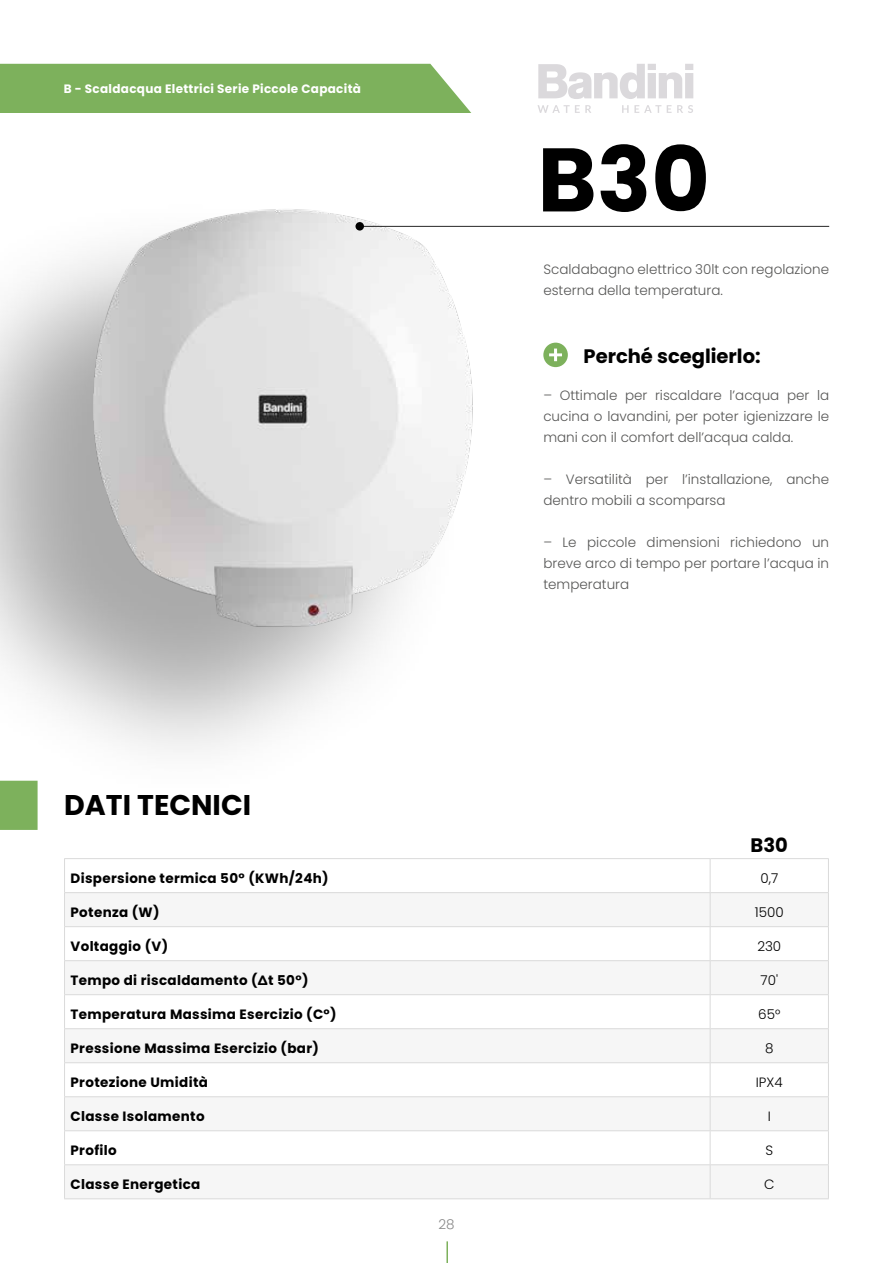
<style>
.page{position:relative;width:893px;height:1263px;background:#fff}
.page>*{position:absolute;margin:0;border:0;box-sizing:border-box;transform-origin:0 0}
.t1{font:700 90px "Poppins";color:#000}
.t2{font:700 28.5px "Poppins";color:#000}
.t3{font:700 19.5px "Poppins";color:#000}
.t4{font:300 13.5px/21px "Poppins";color:#575756}
.t5{font:700 13.5px "Poppins";letter-spacing:.025em;color:#000}
.t6{font:300 13.5px "Poppins";color:#000}
.t7{font:300 13.5px "Poppins";color:#878787}
.t8{font:700 12.15px "Poppins";letter-spacing:.025em;color:#fff}
</style>
<div class="page">
<hr style="left:446px;top:1241px;width:2px;height:22px;background:#7db15c">
<div style="left:0;top:64px;width:471px;height:49px;background:#7db15c"></div>
<hr style="left:892px;top:113px;width:1px;height:401px;background:#f6f6f6">
<svg style="left:538px;top:64px;width:155px;height:35px"></svg>
<svg style="left:537px;top:105px;width:156px;height:8px"></svg>
<img style="left:0;top:209px;width:528px;height:537px">
<div style="left:543px;top:343px;width:25px;height:24px;background:#7db15c;border-radius:50%"></div>
<svg style="left:549px;top:349px;width:13px;height:12px"></svg>
<svg style="left:65px;top:893px;width:763px;height:305px;fill:#f6f6f6"></svg>
<hr style="left:64px;top:858px;width:646px;height:1px;background:#dadada">
<hr style="left:64px;top:859px;width:1px;height:33px;background:#dadada">
<hr style="left:710px;top:858px;width:119px;height:1px;background:#dadada">
<hr style="left:64px;top:892px;width:646px;height:1px;background:#dadada">
<hr style="left:64px;top:893px;width:1px;height:33px;background:#dadada">
<hr style="left:710px;top:892px;width:119px;height:1px;background:#dadada">
<hr style="left:64px;top:926px;width:646px;height:1px;background:#dadada">
<hr style="left:64px;top:927px;width:1px;height:33px;background:#dadada">
<hr style="left:710px;top:926px;width:119px;height:1px;background:#dadada">
<hr style="left:64px;top:960px;width:646px;height:1px;background:#dadada">
<hr style="left:64px;top:961px;width:1px;height:33px;background:#dadada">
<hr style="left:710px;top:960px;width:119px;height:1px;background:#dadada">
<hr style="left:64px;top:994px;width:646px;height:1px;background:#dadada">
<hr style="left:64px;top:995px;width:1px;height:33px;background:#dadada">
<hr style="left:710px;top:994px;width:119px;height:1px;background:#dadada">
<hr style="left:64px;top:1028px;width:646px;height:1px;background:#dadada">
<hr style="left:64px;top:1029px;width:1px;height:33px;background:#dadada">
<hr style="left:710px;top:1028px;width:119px;height:1px;background:#dadada">
<hr style="left:64px;top:1062px;width:646px;height:1px;background:#dadada">
<hr style="left:64px;top:1063px;width:1px;height:33px;background:#dadada">
<hr style="left:710px;top:1062px;width:119px;height:1px;background:#dadada">
<hr style="left:64px;top:1096px;width:646px;height:1px;background:#dadada">
<hr style="left:64px;top:1097px;width:1px;height:33px;background:#dadada">
<hr style="left:710px;top:1096px;width:119px;height:1px;background:#dadada">
<hr style="left:64px;top:1130px;width:646px;height:1px;background:#dadada">
<hr style="left:64px;top:1131px;width:1px;height:33px;background:#dadada">
<hr style="left:710px;top:1130px;width:119px;height:1px;background:#dadada">
<hr style="left:64px;top:1164px;width:646px;height:1px;background:#dadada">
<hr style="left:64px;top:1165px;width:1px;height:33px;background:#dadada">
<hr style="left:710px;top:1164px;width:119px;height:1px;background:#dadada">
<hr style="left:64px;top:1198px;width:646px;height:1px;background:#dadada">
<hr style="left:710px;top:1198px;width:119px;height:1px;background:#dadada">
<hr style="left:828px;top:859px;width:1px;height:33px;background:#dadada">
<hr style="left:828px;top:893px;width:1px;height:33px;background:#dadada">
<hr style="left:828px;top:927px;width:1px;height:33px;background:#dadada">
<hr style="left:828px;top:961px;width:1px;height:33px;background:#dadada">
<hr style="left:828px;top:995px;width:1px;height:33px;background:#dadada">
<hr style="left:828px;top:1029px;width:1px;height:33px;background:#dadada">
<hr style="left:828px;top:1063px;width:1px;height:33px;background:#dadada">
<hr style="left:828px;top:1097px;width:1px;height:33px;background:#dadada">
<hr style="left:828px;top:1131px;width:1px;height:33px;background:#dadada">
<hr style="left:828px;top:1165px;width:1px;height:33px;background:#dadada">
<hr style="left:710px;top:859px;width:1px;height:33px;background:#dadada">
<hr style="left:710px;top:893px;width:1px;height:33px;background:#dadada">
<hr style="left:710px;top:927px;width:1px;height:33px;background:#dadada">
<hr style="left:710px;top:961px;width:1px;height:33px;background:#dadada">
<hr style="left:710px;top:995px;width:1px;height:33px;background:#dadada">
<hr style="left:710px;top:1029px;width:1px;height:33px;background:#dadada">
<hr style="left:710px;top:1063px;width:1px;height:33px;background:#dadada">
<hr style="left:710px;top:1097px;width:1px;height:33px;background:#dadada">
<hr style="left:710px;top:1131px;width:1px;height:33px;background:#dadada">
<hr style="left:710px;top:1165px;width:1px;height:33px;background:#dadada">
<div style="left:355px;top:222px;width:9px;height:9px;background:#000;border-radius:4px"></div>
<div style="left:0;top:781px;width:38px;height:49px;background:#7db15c"></div>
<p class="t8" style="left:64px;top:81px;width:299px">B - Scaldacqua Elettrici Serie Piccole Capacità</p>
<h2 class="t2" style="left:64px;top:788px;width:188px">DATI TECNICI</h2>
<h1 class="t1" style="left:537px;top:128px;width:174px">B30</h1>
<p class="t4" style="left:543px;top:259px;width:287px">Scaldabagno elettrico 30lt con regolazione esterna della temperatura.</p>
<h3 class="t3" style="left:583px;top:345px;width:179px">Perché sceglierlo:</h3>
<p class="t4" style="left:543px;top:385px;width:287px;text-align:justify">– Ottimale per riscaldare l’acqua per la cucina o lavandini, per poter igienizzare le mani con il comfort dell’acqua calda.</p>
<p class="t4" style="left:543px;top:469px;width:287px">– Versatilità per l’installazione, anche dentro mobili a scomparsa</p>
<p class="t4" style="left:543px;top:532px;width:287px;text-align:justify">– Le piccole dimensioni richiedono un breve arco di tempo per portare l’acqua in temperatura</p>
<h3 class="t3" style="left:751px;top:834px;width:39px">B30</h3>
<p class="t5" style="left:71px;top:870px;width:260px">Dispersione termica 50° (KWh/24h)</p>
<p class="t6" style="left:760px;top:870px;width:19px">0,7</p>
<p class="t5" style="left:71px;top:904px;width:91px">Potenza (W)</p>
<p class="t6" style="left:755px;top:904px;width:30px">1500</p>
<p class="t5" style="left:71px;top:938px;width:99px">Voltaggio (V)</p>
<p class="t6" style="left:757px;top:938px;width:25px">230</p>
<p class="t5" style="left:71px;top:972px;width:239px">Tempo di riscaldamento (Δt 50°)</p>
<p class="t6" style="left:760px;top:972px;width:19px">70'</p>
<p class="t5" style="left:71px;top:1006px;width:268px">Temperatura Massima Esercizio (C°)</p>
<p class="t6" style="left:758px;top:1006px;width:24px">65°</p>
<p class="t5" style="left:71px;top:1040px;width:250px">Pressione Massima Esercizio (bar)</p>
<p class="t6" style="left:765px;top:1040px;width:10px">8</p>
<p class="t5" style="left:71px;top:1074px;width:139px">Protezione Umidità</p>
<p class="t6" style="left:756px;top:1074px;width:28px">IPX4</p>
<p class="t5" style="left:71px;top:1108px;width:136px">Classe Isolamento</p>
<p class="t6" style="left:768px;top:1108px;width:5px">I</p>
<p class="t5" style="left:71px;top:1142px;width:48px">Profilo</p>
<p class="t6" style="left:765px;top:1142px;width:9px">S</p>
<p class="t5" style="left:71px;top:1176px;width:131px">Classe Energetica</p>
<p class="t6" style="left:764px;top:1176px;width:12px">C</p>
<p class="t7" style="left:438px;top:1216px;width:18px">28</p>
</div>
